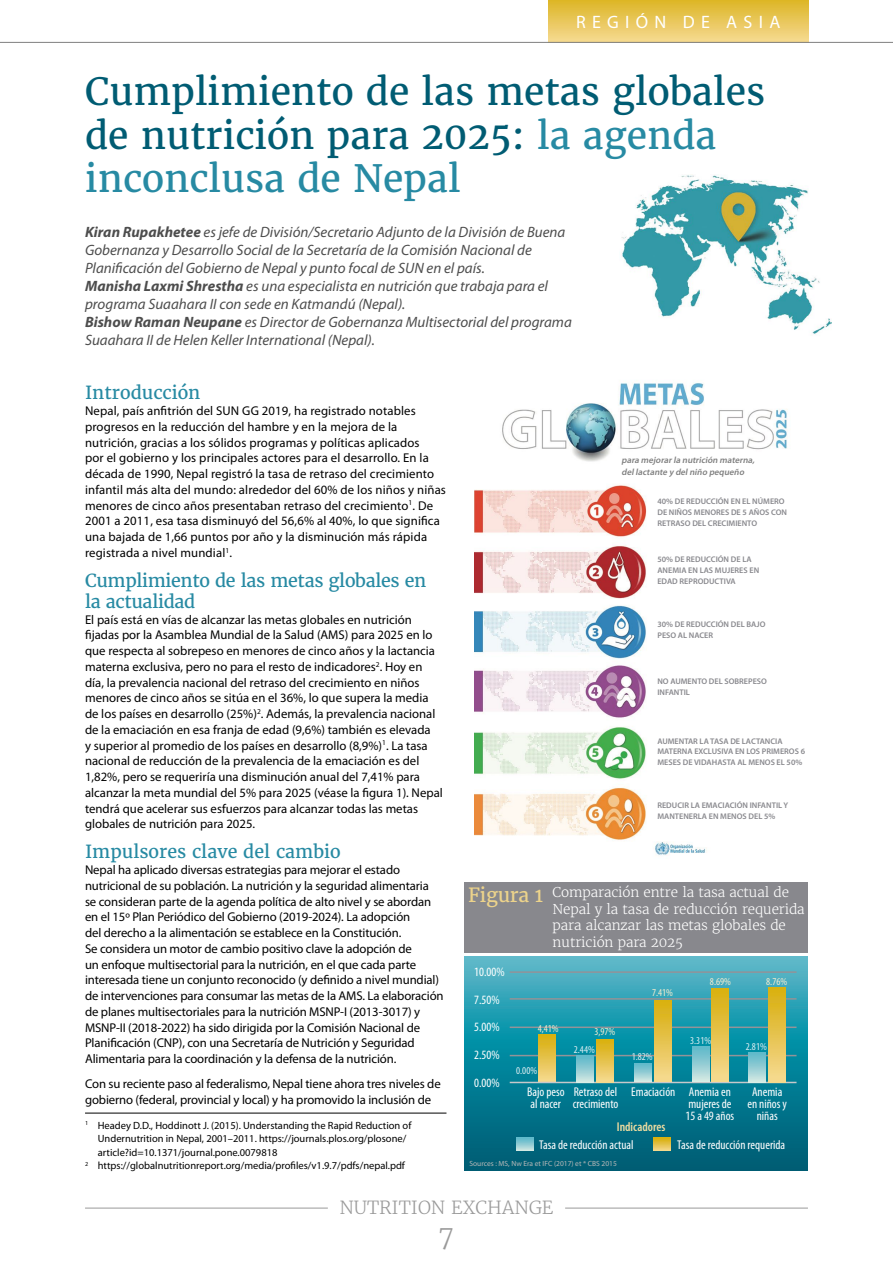
<style>
.page{position:relative;width:893px;height:1263px;background:#fff}
.page>*{position:absolute;margin:0;border:0;box-sizing:border-box;transform-origin:0 0}
.t1{font:37.5px/43.5px "Merriweather";color:#005c73}
.t2{font:300 27px "Merriweather";color:#999}
.t3{font:19.5px "Merriweather";letter-spacing:-.02em;color:#ecd38b}
.t4{font:18px/21px "Merriweather";letter-spacing:-.02em;color:#278aa3}
.t5{font:18px "Merriweather";color:#278aa3}
.t6{font:18px "Myriad Pro";letter-spacing:.35em;color:#fff}
.t7{font:300 18px "Merriweather";color:#999}
.t8{font:italic 15px/18px "Myriad Pro";color:#4d4d4d}
.t9{font:300 13.5px/16.5px "Merriweather";letter-spacing:-.01em;color:#fff}
.t10{font:12.75px/15.8px "Myriad Pro";color:#000}
.t11{font:condensed 12.75px/12px "Myriad Pro";color:#fff}
.t12{font:600 condensed 12.75px "Myriad Pro";color:#efdda1}
.t13{font:10.5px "Myriad Pro";color:#000}
.t14{font:condensed 10.5px "Myriad Pro";color:#ddeef2}
.t15{font:condensed 10.5px "Myriad Pro";color:#f6ecce}
.t16{font:italic 600 9px/12px "Myriad Pro";color:#808080}
.t17{font:600 8.25px/10.9px "Myriad Pro";color:#88888d}
.t18{font:7.5px "Myriad Pro";color:#b8b8b8}
.s1{color:#278aa3}
.s2{font-weight:700}
</style>
<div class="page">
<hr style="left:85px;top:1208px;width:243px;height:1px;background:#999">
<hr style="left:565px;top:1208px;width:243px;height:1px;background:#999">
<img style="left:621px;top:174px;width:210px;height:160px">
<div style="left:549px;top:0;width:259px;height:43px;background:linear-gradient(to bottom,#ddb626,#f6da93)"></div>
<hr style="left:0;top:42px;width:893px;height:1px;background:#808080">
<svg style="left:464px;top:956px;width:344px;height:214px;background:#16879c"></svg>
<div style="left:464px;top:882px;width:344px;height:71px;background:#88888d"></div>
<hr style="left:510px;top:971px;width:286px;height:2px;background:#939398">
<hr style="left:510px;top:998px;width:286px;height:1px;background:#939398">
<hr style="left:510px;top:1026px;width:286px;height:2px;background:#939398">
<hr style="left:510px;top:1055px;width:286px;height:1px;background:#939398">
<div style="left:539px;top:1035px;width:17px;height:48px;background:linear-gradient(to bottom,#d8ae0b,#f3d891)"></div>
<svg style="left:516px;top:1138px;width:17px;height:13px"></svg>
<svg style="left:654px;top:1138px;width:17px;height:13px"></svg>
<hr style="left:510px;top:1082px;width:286px;height:1px;background:#c7c8ca">
<div style="left:577px;top:1056px;width:17px;height:26px;background:linear-gradient(to bottom,#58b4c8,#cce5e1)"></div>
<div style="left:596px;top:1039px;width:17px;height:43px;background:linear-gradient(to bottom,#d7ad09,#f5d990)"></div>
<svg style="left:634px;top:1063px;width:17px;height:19px"></svg>
<div style="left:654px;top:1000px;width:17px;height:82px;background:linear-gradient(to bottom,#d7ae0b,#f5d991)"></div>
<div style="left:692px;top:1046px;width:17px;height:36px;background:linear-gradient(to bottom,#56b4c8,#d2e8e2)"></div>
<div style="left:712px;top:988px;width:17px;height:94px;background:linear-gradient(to bottom,#d7ae0b,#f5d991)"></div>
<div style="left:748px;top:1052px;width:17px;height:30px;background:linear-gradient(to bottom,#57b5c8,#cee6e1)"></div>
<div style="left:768px;top:987px;width:17px;height:95px;background:linear-gradient(to bottom,#d7ae0b,#f6da92)"></div>
<hr style="left:85px;top:1113px;width:361px;height:1px;background:#000">
<img style="left:474px;top:381px;width:314px;height:474px">
<h3 class="t6" style="left:576px;top:10px;width:206px">REGIÓN DE ASIA</h3>
<h3 class="t6" style="left:632px;top:16px;width:162px">ASIA REGION</h3>
<h1 class="t1" style="left:85px;top:70px;width:682px">Cumplimiento de las metas globales de nutrición para 2025: <span class="s1">la agenda inconclusa de Nepal</span></h1>
<p class="t8" style="left:85px;top:223px;width:488px"><span class="s2">Kiran Rupakhetee</span> es jefe de División/Secretario Adjunto de la División de Buena Gobernanza y Desarrollo Social de la Secretaría de la Comisión Nacional de Planificación del Gobierno de Nepal y punto focal de SUN en el país.<br><span class="s2">Manisha Laxmi Shrestha</span> es una especialista en nutrición que trabaja para el programa Suaahara II con sede en Katmandú (Nepal).<br><span class="s2">Bishow Raman Neupane</span> es Director de Gobernanza Multisectorial del programa Suaahara II de Helen Keller International (Nepal).</p>
<h3 class="t5" style="left:85px;top:382px;width:117px">Introducción</h3>
<p class="t10" style="left:85px;top:403px;width:362px">Nepal, país anfitrión del SUN GG 2019, ha registrado notables progresos en la reducción del hambre y en la mejora de la nutrición, gracias a los sólidos programas y políticas aplicados<br>por el gobierno y los principales actores para el desarrollo. En la década de 1990, Nepal registró la tasa de retraso del crecimiento infantil más alta del mundo: alrededor del 60% de los niños y niñas menores de cinco años presentaban retraso del crecimiento<sup>1</sup>. De 2001 a 2011, esa tasa disminuyó del 56,6% al 40%, lo que significa una bajada de 1,66 puntos por año y la disminución más rápida registrada a nivel mundial<sup>1</sup>.</p>
<h3 class="t4" style="left:85px;top:570px;width:343px">Cumplimiento de las metas globales en la actualidad</h3>
<p class="t10" style="left:85px;top:611px;width:359px">El país está en vías de alcanzar las metas globales en nutrición fijadas por la Asamblea Mundial de la Salud (AMS) para 2025 en lo que respecta al sobrepeso en menores de cinco años y la lactancia materna exclusiva, pero no para el resto de indicadores<sup>2</sup>. Hoy en día, la prevalencia nacional del retraso del crecimiento en niños menores de cinco años se sitúa en el 36%, lo que supera la media de los países en desarrollo (25%)<sup>2</sup>. Además, la prevalencia nacional de la emaciación en esa franja de edad (9,6%) también es elevada<br>y superior al promedio de los países en desarrollo (8,9%)<sup>1</sup>. La tasa nacional de reducción de la prevalencia de la emaciación es del 1,82%, pero se requeriría una disminución anual del 7,41% para alcanzar la meta mundial del 5% para 2025 (véase la figura 1). Nepal tendrá que acelerar sus esfuerzos para alcanzar todas las metas globales de nutrición para 2025.</p>
<h3 class="t5" style="left:85px;top:841px;width:257px">Impulsores clave del cambio</h3>
<p class="t10" style="left:85px;top:862px;width:360px">Nepal ha aplicado diversas estrategias para mejorar el estado nutricional de su población. La nutrición y la seguridad alimentaria<br>se consideran parte de la agenda política de alto nivel y se abordan en el 15º Plan Periódico del Gobierno (2019-2024). La adopción<br>del derecho a la alimentación se establece en la Constitución.<br>Se considera un motor de cambio positivo clave la adopción de<br>un enfoque multisectorial para la nutrición, en el que cada parte interesada tiene un conjunto reconocido (y definido a nivel mundial) de intervenciones para consumar las metas de la AMS. La elaboración de planes multisectoriales para la nutrición MSNP-I (2013-3017) y MSNP-II (2018-2022) ha sido dirigida por la Comisión Nacional de Planificación (CNP), con una Secretaría de Nutrición y Seguridad Alimentaria para la coordinación y la defensa de la nutrición.</p>
<p class="t10" style="left:85px;top:1076px;width:357px">Con su reciente paso al federalismo, Nepal tiene ahora tres niveles de gobierno (federal, provincial y local) y ha promovido la inclusión de</p>
<p class="t13" style="left:85px;top:1119px;width:328px"><sup>1</sup> Headey D.D., Hoddinott J. (2015). Understanding the Rapid Reduction of</p>
<p class="t13" style="left:98px;top:1132px;width:310px">Undernutrition in Nepal, 2001–2011. https://journals.plos.org/plosone/</p>
<p class="t13" style="left:98px;top:1146px;width:181px">article?id=10.1371/journal.pone.0079818</p>
<p class="t13" style="left:85px;top:1159px;width:321px"><sup>2</sup> https://globalnutritionreport.org/media/profiles/v1.9.7/pdfs/nepal.pdf</p>
<p class="t16" style="left:621px;top:454px;width:136px">para mejorarla nutrición materna, dellactante y delniño pequeño</p>
<p class="t17" style="left:657px;top:495px;width:131px">40% DE REDUCCIÓN EN EL NÚMERO<br>DE NIÑOS MENORES DE 5 AÑOS CON<br>RETRASO DEL CRECIMIENTO</p>
<p class="t17" style="left:657px;top:554px;width:103px">50% DE REDUCCIÓN DE LA<br>ANEMIA EN LAS MUJERES EN<br>EDAD REPRODUCTIVA</p>
<p class="t17" style="left:657px;top:618px;width:110px">30% DE REDUCCIÓN DEL BAJO<br>PESO AL NACER</p>
<p class="t17" style="left:657px;top:675px;width:111px">NO AUMENTO DEL SOBREPESO<br>INFANTIL</p>
<p class="t17" style="left:657px;top:735px;width:149px">AUMENTAR LA TASA DE LACTANCIA<br>MATERNA EXCLUSIVA EN LOS PRIMEROS 6<br>MESES DE VIDAHASTA AL MENOS EL 50%</p>
<p class="t17" style="left:657px;top:800px;width:132px">REDUCIR LA EMACIACIÓN INFANTIL Y<br>MANTENERLA EN MENOS DEL 5%</p>
<p class="t9" style="left:553px;top:884px;width:254px">Comparación entre la tasa actual de<br>Nepal y la tasa de reducción requerida para alcanzar las metas globales de nutrición para 2025</p>
<h3 class="t3" style="left:468px;top:882px;width:76px">Figura 1</h3>
<p class="t11" style="left:474px;top:957px;width:32px;line-height:27.8px">10.00%<br>7.50%<br>5.00%<br>2.50%<br>0.00%</p>
<p class="t15" style="left:710px;top:975px;width:22px">8.69%</p>
<p class="t15" style="left:766px;top:975px;width:22px">8.76%</p>
<p class="t15" style="left:652px;top:986px;width:22px">7.41%</p>
<p class="t15" style="left:538px;top:1022px;width:22px">4,41%</p>
<p class="t15" style="left:594px;top:1025px;width:22px">3,97%</p>
<p class="t14" style="left:690px;top:1034px;width:22px">3.31%</p>
<p class="t14" style="left:746px;top:1040px;width:22px">2.81%</p>
<p class="t14" style="left:574px;top:1043px;width:22px">2.44%</p>
<p class="t14" style="left:632px;top:1050px;width:22px">1.82%</p>
<p class="t14" style="left:516px;top:1064px;width:22px">0.00%</p>
<p class="t11" style="left:527px;top:1085px;width:39px">Bajo peso al nacer</p>
<p class="t11" style="left:573px;top:1085px;width:47px">Retraso del crecimiento</p>
<p class="t11" style="left:686px;top:1085px;width:50px;text-indent:-54px">Emaciación Anemia en mujeres de<br>15 a 49 años</p>
<p class="t11" style="left:747px;top:1085px;width:41px;text-align:center">Anemia en niños y niñas</p>
<p class="t12" style="left:617px;top:1119px;width:50px">Indicadores</p>
<p class="t11" style="left:539px;top:1138px;width:96px">Tasa de reducción actual</p>
<p class="t11" style="left:677px;top:1138px;width:109px">Tasa de reducción requerida</p>
<p class="t18" style="left:469px;top:1159px;width:149px">Sources : MS, Nw Era et IFC (2017) et * CBS 2015</p>
<h3 class="t7" style="left:339px;top:1197px;width:216px">NUTRITION EXCHANGE</h3>
<h2 class="t2" style="left:439px;top:1218px;width:17px">7</h2>
</div>
